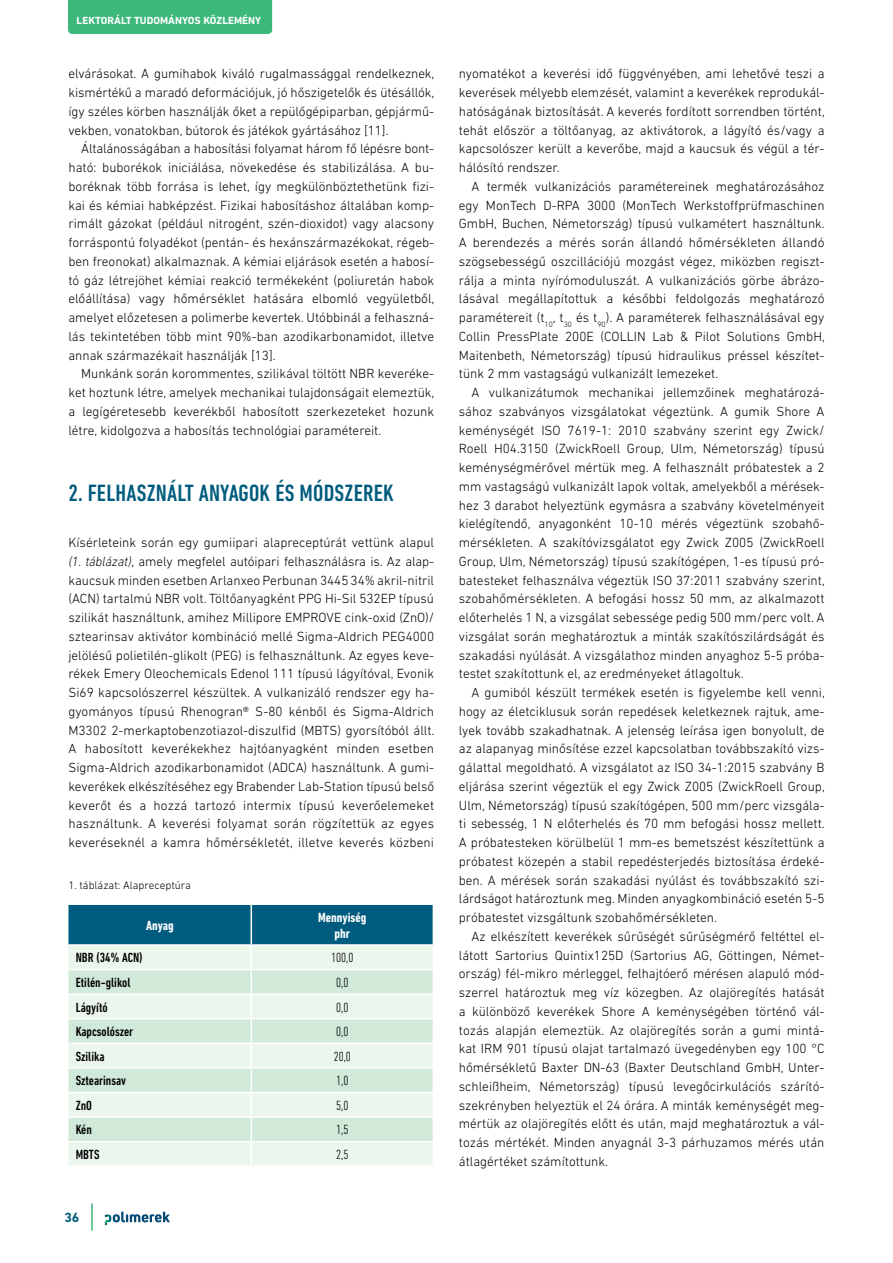
<style>
.page{position:relative;width:893px;height:1263px;background:#fff}
.page>*{position:absolute;margin:0;border:0;box-sizing:border-box;transform-origin:0 0}
.t1{font:500 condensed 24px "DIN Next LT Pro";letter-spacing:.01em;color:#005c7e}
.t2{font:300 13.5px/18.8px "DIN Next LT Pro";color:#000;text-align:justify}
.t3{font:500 condensed 13.5px "DIN Next LT Pro";color:#000}
.t4{font:300 condensed 13.5px "DIN Next LT Pro";color:#000}
.t5{font:700 condensed 13.5px/16.2px "DIN Next LT Pro";color:#fff;text-align:center}
.t6{font:700 13.5px "DIN Next LT Pro";color:#005c7e}
.t7{font:300 11.25px "DIN Next LT Pro";color:#000}
.t8{font:700 10.5px "DIN Next LT Pro";color:#fff}
.s1{font-style:italic}
</style>
<div class="page">
<hr style="left:91px;top:1203px;width:2px;height:28px;background:#3bb87a">
<svg style="left:105px;top:1211px;width:65px;height:14px"></svg>
<div style="left:68px;top:0;width:204px;height:34px;background:#3bb87a"></div>
<svg style="left:68px;top:905px;width:365px;height:260px;background:#bcd9d4"></svg>
<hr style="left:68px;top:944px;width:183px;height:2px;background:#fff">
<hr style="left:251px;top:944px;width:183px;height:2px;background:#fff">
<hr style="left:68px;top:969px;width:183px;height:1px;background:#fff">
<hr style="left:251px;top:969px;width:183px;height:1px;background:#fff">
<hr style="left:68px;top:993px;width:183px;height:2px;background:#fff">
<hr style="left:251px;top:993px;width:183px;height:2px;background:#fff">
<hr style="left:68px;top:1018px;width:183px;height:1px;background:#fff">
<hr style="left:251px;top:1018px;width:183px;height:1px;background:#fff">
<hr style="left:68px;top:1042px;width:183px;height:2px;background:#fff">
<hr style="left:251px;top:1042px;width:183px;height:2px;background:#fff">
<hr style="left:68px;top:1067px;width:183px;height:2px;background:#fff">
<hr style="left:251px;top:1067px;width:183px;height:2px;background:#fff">
<hr style="left:68px;top:1092px;width:183px;height:1px;background:#fff">
<hr style="left:251px;top:1092px;width:183px;height:1px;background:#fff">
<hr style="left:68px;top:1116px;width:183px;height:2px;background:#fff">
<hr style="left:251px;top:1116px;width:183px;height:2px;background:#fff">
<hr style="left:68px;top:1141px;width:183px;height:1px;background:#fff">
<hr style="left:251px;top:1141px;width:183px;height:1px;background:#fff">
<p class="t8" style="left:77px;top:14px;width:186px">LEKTORÁLT TUDOMÁNYOS KÖZLEMÉNY</p>
<p class="t2" style="left:68px;top:64px;width:367px">elvárásokat. A gumihabok kiváló rugalmassággal rendelkeznek, kismértékű a maradó deformációjuk, jó hőszigetelők és ütésállók, így széles körben használják őket a repülőgépiparban, gépjármű&shy;vekben, vonatokban, bútorok és játékok gyártásához [11].</p>
<p class="t2" style="left:68px;top:139px;width:367px;text-indent:13px">Általánosságában a habosítási folyamat három fő lépésre bont&shy;ható: buborékok iniciálása, növekedése és stabilizálása. A bu&shy;boréknak több forrása is lehet, így megkülönböztethetünk fizi&shy;kai és kémiai habképzést. Fizikai habosításhoz általában komp&shy;rimált gázokat (például nitrogént, szén-dioxidot) vagy alacsony forráspontú folyadékot (pentán- és hexánszármazékokat, régeb&shy;ben freonokat) alkalmaznak. A kémiai eljárások esetén a habosí&shy;tó gáz létrejöhet kémiai reakció termékeként (poliuretán habok előállítása) vagy hőmérséklet hatására elbomló vegyületből, amelyet előzetesen a polimerbe kevertek. Utóbbinál a felhaszná&shy;lás tekintetében több mint 90%-ban azodikarbonamidot, illetve annak származékait használják [13].</p>
<p class="t2" style="left:68px;top:364px;width:367px;text-indent:13px">Munkánk során korommentes, szilikával töltött NBR keveréke&shy;ket hoztunk létre, amelyek mechanikai tulajdonságait elemeztük, a legígéretesebb keverékből habosított szerkezeteket hozunk létre, kidolgozva a habosítás technológiai paramétereit.</p>
<h1 class="t1" style="left:68px;top:480px;width:327px">2. FELHASZNÁLT ANYAGOK ÉS MÓDSZEREK</h1>
<p class="t2" style="left:68px;top:533px;width:367px">Kísérleteink során egy gumiipari alapreceptúrát vettünk alapul <span class="s1">(1. táblázat)</span>, amely megfelel autóipari felhasználásra is. Az alap&shy;kaucsuk minden esetben Arlanxeo Perbunan 3445 34% akril-nitril (ACN) tartalmú NBR volt. Töltőanyagként PPG Hi-Sil 532EP típusú szilikát használtunk, amihez Millipore EMPROVE cink-oxid (ZnO)/ sztearinsav aktivátor kombináció mellé Sigma-Aldrich PEG4000 jelölésű polietilén-glikolt (PEG) is felhasználtunk. Az egyes keve&shy;rékek Emery Oleochemicals Edenol 111 típusú lágyítóval, Evonik Si69 kapcsolószerrel készültek. A vulkanizáló rendszer egy ha&shy;gyományos típusú Rhenogran® S-80 kénből és Sigma-Aldrich M3302 2-merkaptobenzotiazol-diszulfid (MBTS) gyorsítóból állt.<br>A habosított keverékekhez hajtóanyagként minden esetben Sigma-Aldrich azodikarbonamidot (ADCA) használtunk. A gumi&shy;keverékek elkészítéséhez egy Brabender Lab-Station típusú belső keverőt és a hozzá tartozó intermix típusú keverőelemeket használtunk. A keverési folyamat során rögzítettük az egyes keveréseknél a kamra hőmérsékletét, illetve keverés közbeni</p>
<p class="t7" style="left:68px;top:879px;width:124px">1. táblázat: Alapreceptúra</p>
<p class="t5" style="left:146px;top:917px;width:29px">Anyag</p>
<p class="t5" style="left:318px;top:909px;width:50px">Mennyiség phr</p>
<p class="t3" style="left:76px;top:950px;width:69px">NBR (34% ACN)</p>
<p class="t4" style="left:331px;top:953px;width:24px">100,0</p>
<p class="t3" style="left:76px;top:975px;width:56px">Etilén-glikol</p>
<p class="t4" style="left:336px;top:978px;width:14px">0,0</p>
<p class="t3" style="left:76px;top:999px;width:33px">Lágyító</p>
<p class="t4" style="left:336px;top:1002px;width:14px">0,0</p>
<p class="t3" style="left:76px;top:1024px;width:59px">Kapcsolószer</p>
<p class="t4" style="left:336px;top:1027px;width:14px">0,0</p>
<p class="t3" style="left:76px;top:1049px;width:30px">Szilika</p>
<p class="t4" style="left:334px;top:1051px;width:19px">20,0</p>
<p class="t3" style="left:76px;top:1073px;width:52px">Sztearinsav</p>
<p class="t4" style="left:336px;top:1076px;width:14px">1,0</p>
<p class="t3" style="left:76px;top:1098px;width:18px">ZnO</p>
<p class="t4" style="left:336px;top:1100px;width:14px">5,0</p>
<p class="t3" style="left:76px;top:1122px;width:18px">Kén</p>
<p class="t4" style="left:336px;top:1125px;width:14px">1,5</p>
<p class="t3" style="left:76px;top:1147px;width:25px">MBTS</p>
<p class="t4" style="left:336px;top:1150px;width:14px">2,5</p>
<p class="t6" style="left:64px;top:1209px;width:17px">36</p>
<p class="t2" style="left:459px;top:64px;width:367px">nyomatékot a keverési idő függvényében, ami lehetővé teszi a keverések mélyebb elemzését, valamint a keverékek reprodukál&shy;hatóságának biztosítását. A keverés fordított sorrendben történt, tehát először a töltőanyag, az aktivátorok, a lágyító és/vagy a kapcsolószer került a keverőbe, majd a kaucsuk és végül a tér&shy;hálósító rendszer.</p>
<p class="t2" style="left:459px;top:177px;width:367px;text-indent:13px">A termék vulkanizációs paramétereinek meghatározásához egy MonTech D-RPA 3000 (MonTech Werkstoffprüfmaschinen GmbH, Buchen, Németország) típusú vulkamétert használtunk.<br>A berendezés a mérés során állandó hőmérsékleten állandó szögsebességű oszcillációjú mozgást végez, miközben regiszt&shy;rálja a minta nyírómoduluszát. A vulkanizációs görbe ábrázo&shy;lásával megállapítottuk a későbbi feldolgozás meghatározó paramétereit (t<sub>10</sub>, t<sub>30</sub> és t<sub>90</sub>). A paraméterek felhasználásával egy Collin PressPlate 200E (COLLIN Lab &amp; Pilot Solutions GmbH, Maitenbeth, Németország) típusú hidraulikus préssel készítet&shy;tünk 2 mm vastagságú vulkanizált lemezeket.</p>
<p class="t2" style="left:459px;top:383px;width:367px;text-indent:13px">A vulkanizátumok mechanikai jellemzőinek meghatározá&shy;sához szabványos vizsgálatokat végeztünk. A gumik Shore A keménységét ISO 7619-1: 2010 szabvány szerint egy Zwick/ Roell H04.3150 (ZwickRoell Group, Ulm, Németország) típusú keménységmérővel mértük meg. A felhasznált próbatestek a 2 mm vastagságú vulkanizált lapok voltak, amelyekből a mérések&shy;hez 3 darabot helyeztünk egymásra a szabvány követelményeit kielégítendő, anyagonként 10-10 mérés végeztünk szobahő&shy;mérsékleten. A szakítóvizsgálatot egy Zwick Z005 (ZwickRoell Group, Ulm, Németország) típusú szakítógépen, 1-es típusú pró&shy;batesteket felhasználva végeztük ISO 37:2011 szabvány szerint, szobahőmérsékleten. A befogási hossz 50 mm, az alkalmazott előterhelés 1 N, a vizsgálat sebessége pedig 500 mm/perc volt. A vizsgálat során meghatároztuk a minták szakítószilárdságát és szakadási nyúlását. A vizsgálathoz minden anyaghoz 5-5 próba&shy;testet szakítottunk el, az eredményeket átlagoltuk.</p>
<p class="t2" style="left:459px;top:683px;width:367px;text-indent:13px">A gumiból készült termékek esetén is figyelembe kell venni, hogy az életciklusuk során repedések keletkeznek rajtuk, ame&shy;lyek tovább szakadhatnak. A jelenség leírása igen bonyolult, de az alapanyag minősítése ezzel kapcsolatban továbbszakító vizs&shy;gálattal megoldható. A vizsgálatot az ISO 34-1:2015 szabvány B eljárása szerint végeztük el egy Zwick Z005 (ZwickRoell Group, Ulm, Németország) típusú szakítógépen, 500 mm/perc vizsgála&shy;ti sebesség, 1 N előterhelés és 70 mm befogási hossz mellett.<br>A próbatesteken körülbelül 1 mm-es bemetszést készítettünk a próbatest közepén a stabil repedésterjedés biztosítása érdeké&shy;ben. A mérések során szakadási nyúlást és továbbszakító szi&shy;lárdságot határoztunk meg. Minden anyagkombináció esetén 5-5 próbatestet vizsgáltunk szobahőmérsékleten.</p>
<p class="t2" style="left:459px;top:927px;width:367px;text-indent:13px">Az elkészített keverékek sűrűségét sűrűségmérő feltéttel el&shy;látott Sartorius Quintix125D (Sartorius AG, Göttingen, Német&shy;ország) fél-mikro mérleggel, felhajtóerő mérésen alapuló mód&shy;szerrel határoztuk meg víz közegben. Az olajöregítés hatását a különböző keverékek Shore A keménységében történő vál&shy;tozás alapján elemeztük. Az olajöregítés során a gumi mintá&shy;kat IRM 901 típusú olajat tartalmazó üvegedényben egy 100 °C hőmérsékletű Baxter DN-63 (Baxter Deutschland GmbH, Unter&shy;schleißheim, Németország) típusú levegőcirkulációs szárító&shy;szekrényben helyeztük el 24 órára. A minták keménységét meg&shy;mértük az olajöregítés előtt és után, majd meghatároztuk a vál&shy;tozás mértékét. Minden anyagnál 3-3 párhuzamos mérés után átlagértéket számítottunk.</p>
</div>
